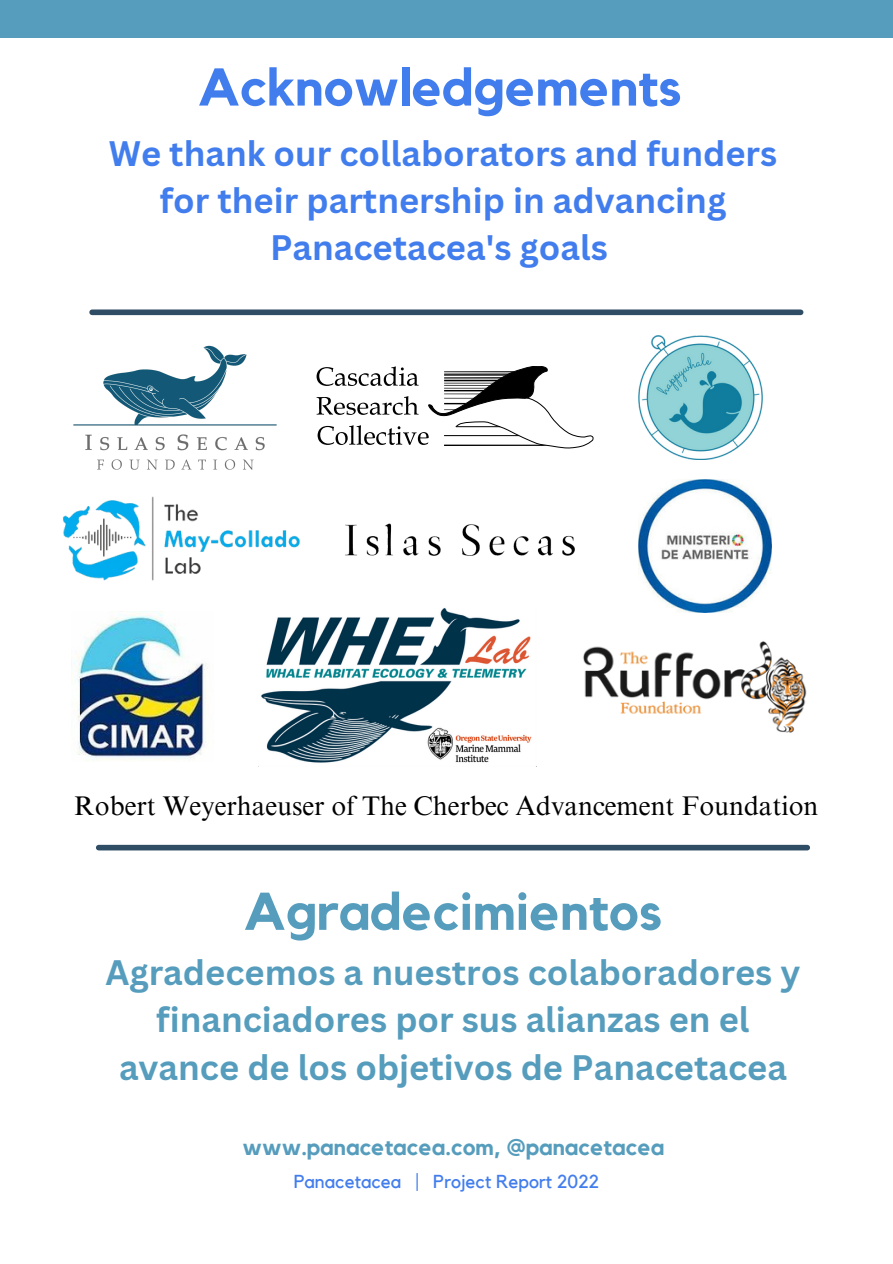
<style>
.page{position:relative;width:893px;height:1264px;background:#fff}
.page>*{position:absolute;margin:0;border:0;box-sizing:border-box;transform-origin:0 0}
.t1{font:700 52.5px "Kollektif";color:#427ded}
.t2{font:700 52.5px "Kollektif";color:#569dbd}
.t3{font:700 34.5px/47.2px "Canva Sans";color:#569dbd;text-align:center}
.t4{font:700 34.5px/47.2px "Canva Sans";color:#427ded;text-align:center}
.t5{font:27px "Times NRMT Pro";color:#000}
.t6{font:700 22.5px "Kollektif";color:#569dbd}
.t7{font:18.75px "Kollektif";color:#427ded}
</style>
<div class="page">
<div style="left:92px;top:309px;width:708px;height:6px;background:#2f4d64"></div>
<img style="left:73px;top:345px;width:204px;height:125px">
<svg style="left:316px;top:366px;width:277px;height:82px"></svg>
<img style="left:638px;top:335px;width:124px;height:124px">
<div style="left:0;top:0;width:892px;height:38px;background:#569dbd"></div>
<div style="left:99px;top:844px;width:708px;height:6px;background:#2f4d64"></div>
<img style="left:62px;top:496px;width:238px;height:85px">
<img style="left:638px;top:479px;width:133px;height:133px">
<img style="left:583px;top:641px;width:224px;height:92px">
<img style="left:345px;top:523px;width:230px;height:33px">
<img style="left:72px;top:611px;width:136px;height:149px">
<img style="left:261px;top:607px;width:271px;height:156px">
<p class="t1" style="left:198px;top:63px;width:485px">Acknowledgements</p>
<p class="t4" style="left:109px;top:129px;width:670px">We thank our collaborators and funders for their partnership in advancing<br>Panacetacea's goals</p>
<p class="t5" style="left:74px;top:795px;width:745px">Robert Weyerhaeuser of The Cherbec Advancement Foundation</p>
<p class="t2" style="left:244px;top:887px;width:420px">Agradecimientos</p>
<p class="t3" style="left:105px;top:948px;width:696px">Agradecemos a nuestros colaboradores y financiadores por sus alianzas en el avance de los objetivos de Panacetacea</p>
<p class="t6" style="left:242px;top:1137px;width:423px">www.panacetacea.com, @panacetacea</p>
<p class="t7" style="left:294px;top:1172px;width:307px">Panacetacea | Project Report 2022</p>
</div>
